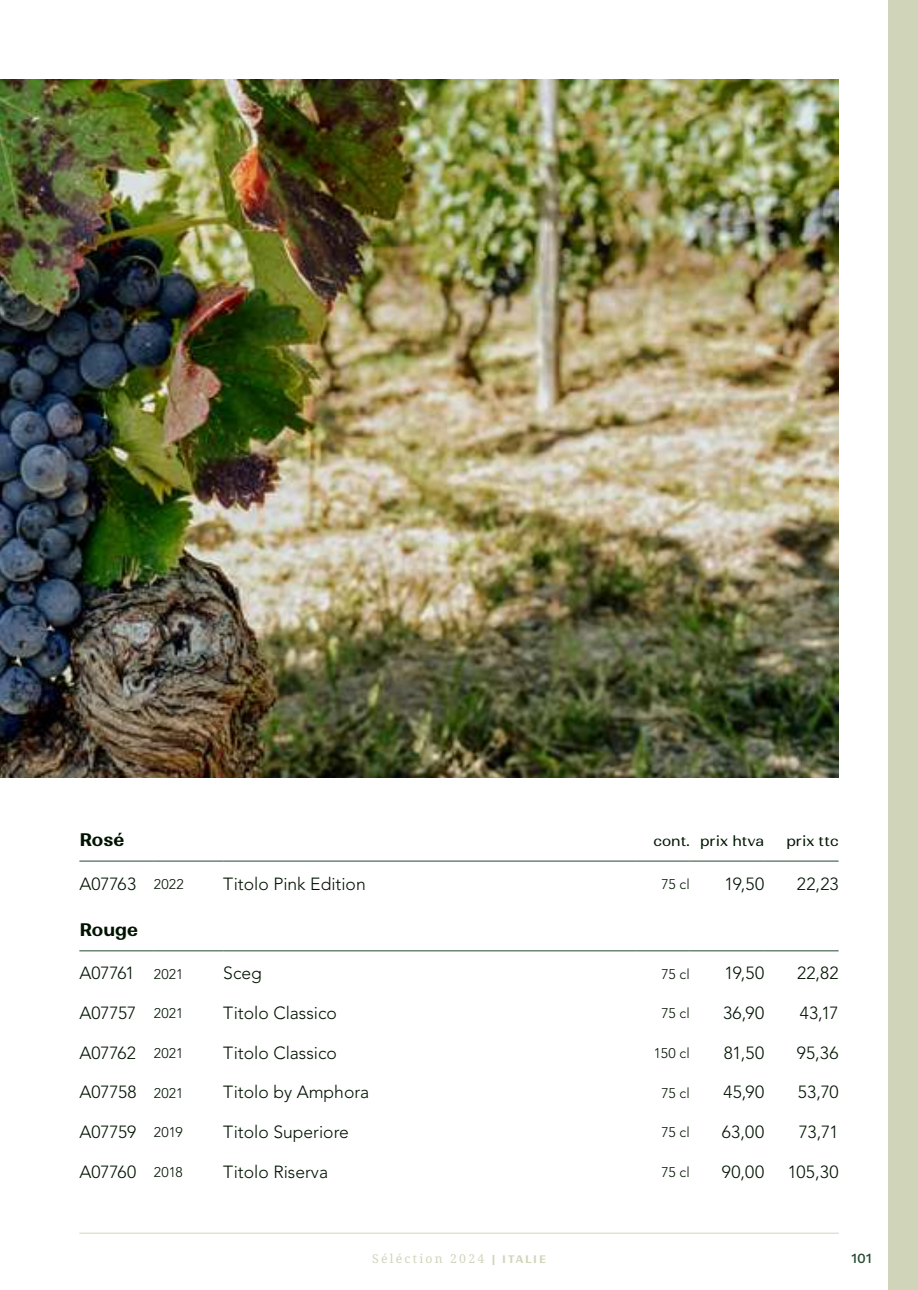
<style>
.page{position:relative;width:918px;height:1290px;background:#fff}
.page>*{position:absolute;margin:0;border:0;box-sizing:border-box;transform-origin:0 0}
.t1{font:300 17.5px "Avenir LT Std";color:#001300}
.t2{font:700 17.5px "Ranade";color:#001300}
.t3{font:300 14px "Avenir LT Std";letter-spacing:.02em;color:#001300}
.t4{font:14px "Ranade";color:#001300}
.t5{font:500 14px "Work Sans";color:#234930}
.t6{font:12.25px "Noto Serif";letter-spacing:.18em;color:#d0d5ba}
.s1{font-size:14px}
.s2{font-family:"Ranade";font-weight:700;font-size:10.5px}
</style>
<div class="page">
<div style="left:888px;top:0;width:30px;height:1290px;background:#d0d5ba"></div>
<img style="left:0;top:79px;width:838px;height:699px">
<hr style="left:79px;top:861px;width:75px;height:1px;background:#234930">
<hr style="left:154px;top:861px;width:69px;height:1px;background:#234930">
<hr style="left:223px;top:861px;width:412px;height:1px;background:#234930">
<hr style="left:635px;top:861px;width:55px;height:1px;background:#234930">
<hr style="left:690px;top:861px;width:74px;height:1px;background:#234930">
<hr style="left:764px;top:861px;width:74px;height:1px;background:#234930">
<hr style="left:79px;top:950px;width:75px;height:1px;background:#234930">
<hr style="left:154px;top:950px;width:69px;height:1px;background:#234930">
<hr style="left:223px;top:950px;width:412px;height:1px;background:#234930">
<hr style="left:635px;top:950px;width:55px;height:1px;background:#234930">
<hr style="left:690px;top:950px;width:74px;height:1px;background:#234930">
<hr style="left:764px;top:950px;width:74px;height:1px;background:#234930">
<hr style="left:79px;top:1233px;width:759px;height:1px;background:#d0d5ba">
<p class="t2" style="left:79px;top:829px;width:46px">Rosé</p>
<p class="t4" style="left:653px;top:832px;width:112px">cont. prix htva</p>
<p class="t4" style="left:786px;top:832px;width:54px">prix ttc</p>
<p class="t1" style="left:79px;top:873px;width:106px">A07763 <span class="s1">2022</span></p>
<p class="t1" style="left:223px;top:873px;width:144px">Titolo Pink Edition</p>
<p class="t3" style="left:661px;top:876px;width:30px">75 cl</p>
<p class="t1" style="left:724px;top:873px;width:41px">19,50</p>
<p class="t1" style="left:797px;top:873px;width:43px">22,23</p>
<p class="t2" style="left:79px;top:918px;width:60px">Rouge</p>
<p class="t1" style="left:79px;top:963px;width:106px">A07761 <span class="s1">2021</span></p>
<p class="t1" style="left:223px;top:963px;width:40px">Sceg</p>
<p class="t3" style="left:661px;top:965px;width:30px">75 cl</p>
<p class="t1" style="left:724px;top:963px;width:41px">19,50</p>
<p class="t1" style="left:797px;top:963px;width:43px">22,82</p>
<p class="t1" style="left:79px;top:1003px;width:106px">A07757 <span class="s1">2021</span></p>
<p class="t1" style="left:223px;top:1003px;width:115px">Titolo Classico</p>
<p class="t3" style="left:661px;top:1005px;width:30px">75 cl</p>
<p class="t1" style="left:723px;top:1003px;width:43px">36,90</p>
<p class="t1" style="left:800px;top:1003px;width:40px">43,17</p>
<p class="t1" style="left:79px;top:1042px;width:106px">A07762 <span class="s1">2021</span></p>
<p class="t1" style="left:223px;top:1042px;width:115px">Titolo Classico</p>
<p class="t3" style="left:654px;top:1045px;width:37px">150 cl</p>
<p class="t1" style="left:724px;top:1042px;width:42px">81,50</p>
<p class="t1" style="left:797px;top:1042px;width:43px">95,36</p>
<p class="t1" style="left:79px;top:1082px;width:106px">A07758 <span class="s1">2021</span></p>
<p class="t1" style="left:223px;top:1082px;width:148px">Titolo by Amphora</p>
<p class="t3" style="left:661px;top:1084px;width:30px">75 cl</p>
<p class="t1" style="left:723px;top:1082px;width:42px">45,90</p>
<p class="t1" style="left:798px;top:1082px;width:42px">53,70</p>
<p class="t1" style="left:79px;top:1122px;width:105px">A07759 <span class="s1">2019</span></p>
<p class="t1" style="left:223px;top:1122px;width:127px">Titolo Superiore</p>
<p class="t3" style="left:661px;top:1124px;width:30px">75 cl</p>
<p class="t1" style="left:722px;top:1122px;width:44px">63,00</p>
<p class="t1" style="left:799px;top:1122px;width:41px">73,71</p>
<p class="t1" style="left:79px;top:1161px;width:105px">A07760 <span class="s1">2018</span></p>
<p class="t1" style="left:223px;top:1161px;width:106px">Titolo Riserva</p>
<p class="t3" style="left:661px;top:1164px;width:30px">75 cl</p>
<p class="t1" style="left:722px;top:1161px;width:44px">90,00</p>
<p class="t1" style="left:788px;top:1161px;width:52px">105,30</p>
<p class="t6" style="left:372px;top:1250px;width:175px">Séléction 2024 <span class="s2">| ITALIE</span></p>
<p class="t5" style="left:851px;top:1247px;width:22px">101</p>
</div>
